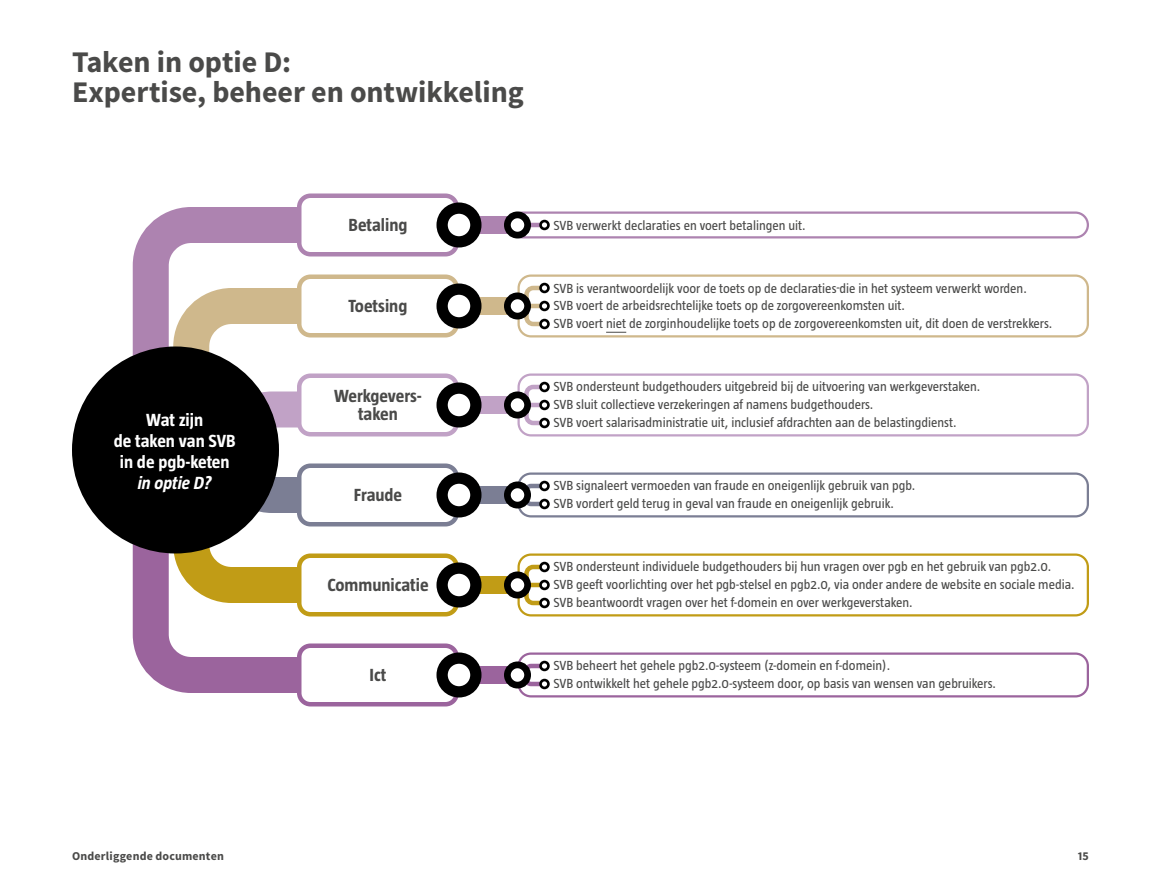
<style>
.page{position:relative;width:1161px;height:891px;background:#fff}
.page>*{position:absolute;margin:0;border:0;box-sizing:border-box;transform-origin:0 0}
.KopH1_20_20{font:700 30px/30px "Source Sans Pro";color:#4a4a49}
.t1{font:700 18px/18px "Taz";color:#4a4a49;text-align:center}
.t2{font:700 18px/21px "Taz";color:#fff;text-align:center}
.t3{font:13.5px/18px "Taz";color:#4a4a49}
.t4{font:700 12px "Source Sans Pro";letter-spacing:.015em;color:#4a4a49}
.s1{font-style:italic}
</style>
<div class="page">
<svg style="left:116px;top:193px;width:338px;height:172px"></svg>
<svg style="left:116px;top:535px;width:338px;height:167px"></svg>
<svg style="left:155px;top:270px;width:323px;height:94px"></svg>
<svg style="left:155px;top:533px;width:299px;height:88px"></svg>
<div style="left:458px;top:216px;width:60px;height:18px;background:#ad83b0"></div>
<div style="left:458px;top:297px;width:60px;height:18px;background:#cfb88c"></div>
<div style="left:458px;top:396px;width:60px;height:18px;background:#c1a2c6"></div>
<div style="left:458px;top:486px;width:60px;height:18px;background:#7b7e94"></div>
<div style="left:458px;top:576px;width:60px;height:18px;background:#c19c16"></div>
<div style="left:458px;top:666px;width:60px;height:18px;background:#9b649d"></div>
<svg style="left:234px;top:364px;width:220px;height:165px"></svg>
<div style="left:299px;top:376px;width:158px;height:58px;background:#fff;border-radius:11px"></div>
<div style="left:297px;top:374px;width:162px;height:63px;border:4px solid #c1a2c6;border-radius:11px"></div>
<div style="left:299px;top:277px;width:158px;height:58px;background:#fff;border-radius:11px"></div>
<div style="left:297px;top:275px;width:162px;height:63px;border:4px solid #cfb88c;border-radius:11px"></div>
<div style="left:299px;top:196px;width:158px;height:58px;background:#fff;border-radius:11px"></div>
<div style="left:297px;top:194px;width:162px;height:63px;border:4px solid #ad83b0;border-radius:11px"></div>
<div style="left:299px;top:466px;width:158px;height:58px;background:#fff;border-radius:11px"></div>
<div style="left:297px;top:464px;width:162px;height:63px;border:4px solid #7b7e94;border-radius:11px"></div>
<div style="left:299px;top:556px;width:158px;height:58px;background:#fff;border-radius:11px"></div>
<div style="left:297px;top:554px;width:162px;height:63px;border:4px solid #c19c16;border-radius:11px"></div>
<div style="left:299px;top:646px;width:158px;height:58px;background:#fff;border-radius:11px"></div>
<div style="left:297px;top:644px;width:162px;height:63px;border:4px solid #9b649d;border-radius:11px"></div>
<div style="left:508px;top:211px;width:581px;height:27px;border:2px solid #ad83b0;border-radius:12px"></div>
<div style="left:518px;top:652px;width:571px;height:46px;border:2px solid #9b649d;border-radius:12px"></div>
<div style="left:518px;top:374px;width:571px;height:62px;border:2px solid #c1a2c6;border-radius:12px"></div>
<div style="left:518px;top:554px;width:571px;height:62px;border:2px solid #c19c16;border-radius:12px"></div>
<div style="left:518px;top:472px;width:571px;height:46px;border:2px solid #7b7e94;border-radius:12px"></div>
<div style="left:518px;top:274px;width:571px;height:64px;border:2px solid #cfb88c;border-radius:12px"></div>
<svg style="left:522px;top:661px;width:23px;height:27px"></svg>
<hr style="left:526px;top:223px;width:14px;height:4px;background:#ad83b0">
<svg style="left:522px;top:382px;width:23px;height:45px"></svg>
<hr style="left:526px;top:403px;width:14px;height:4px;background:#c1a2c6">
<svg style="left:522px;top:562px;width:23px;height:45px"></svg>
<hr style="left:526px;top:583px;width:14px;height:4px;background:#c19c16">
<svg style="left:522px;top:481px;width:23px;height:27px"></svg>
<svg style="left:522px;top:283px;width:23px;height:45px"></svg>
<hr style="left:526px;top:304px;width:14px;height:4px;background:#cfb88c">
<svg style="left:442px;top:658px;width:34px;height:34px"></svg>
<div style="left:436px;top:652px;width:46px;height:46px;border:11px solid #000;border-radius:50%"></div>
<svg style="left:442px;top:478px;width:34px;height:34px"></svg>
<div style="left:436px;top:472px;width:46px;height:46px;border:11px solid #000;border-radius:50%"></div>
<svg style="left:442px;top:388px;width:34px;height:34px"></svg>
<div style="left:436px;top:382px;width:46px;height:46px;border:11px solid #000;border-radius:50%"></div>
<svg style="left:442px;top:289px;width:34px;height:34px"></svg>
<div style="left:436px;top:284px;width:46px;height:44px;border:11px solid #000;border-radius:50%"></div>
<svg style="left:442px;top:208px;width:34px;height:34px"></svg>
<div style="left:436px;top:202px;width:46px;height:46px;border:11px solid #000;border-radius:50%"></div>
<svg style="left:442px;top:568px;width:34px;height:34px"></svg>
<div style="left:436px;top:562px;width:46px;height:46px;border:11px solid #000;border-radius:50%"></div>
<div style="left:507px;top:215px;width:21px;height:20px;background:#fff;border-radius:50%"></div>
<div style="left:504px;top:211px;width:27px;height:27px;border:7px solid #000;border-radius:50%"></div>
<div style="left:507px;top:665px;width:21px;height:20px;background:#fff;border-radius:50%"></div>
<div style="left:504px;top:661px;width:27px;height:27px;border:7px solid #000;border-radius:50%"></div>
<div style="left:539px;top:220px;width:11px;height:10px;border:3px solid #000;border-radius:50%"></div>
<div style="left:541px;top:662px;width:7px;height:8px;background:#fff;border-radius:50%"></div>
<div style="left:539px;top:661px;width:11px;height:10px;border:3px solid #000;border-radius:50%"></div>
<div style="left:541px;top:680px;width:7px;height:8px;background:#fff;border-radius:50%"></div>
<div style="left:539px;top:679px;width:11px;height:10px;border:3px solid #000;border-radius:50%"></div>
<div style="left:507px;top:395px;width:21px;height:20px;background:#fff;border-radius:50%"></div>
<div style="left:504px;top:391px;width:27px;height:27px;border:7px solid #000;border-radius:50%"></div>
<div style="left:541px;top:383px;width:7px;height:8px;background:#fff;border-radius:50%"></div>
<div style="left:539px;top:382px;width:11px;height:10px;border:3px solid #000;border-radius:50%"></div>
<div style="left:541px;top:401px;width:7px;height:8px;background:#fff;border-radius:50%"></div>
<div style="left:539px;top:400px;width:11px;height:10px;border:3px solid #000;border-radius:50%"></div>
<div style="left:541px;top:419px;width:7px;height:8px;background:#fff;border-radius:50%"></div>
<div style="left:539px;top:418px;width:11px;height:10px;border:3px solid #000;border-radius:50%"></div>
<div style="left:507px;top:575px;width:21px;height:20px;background:#fff;border-radius:50%"></div>
<div style="left:504px;top:571px;width:27px;height:27px;border:7px solid #000;border-radius:50%"></div>
<div style="left:541px;top:563px;width:7px;height:8px;background:#fff;border-radius:50%"></div>
<div style="left:539px;top:562px;width:11px;height:10px;border:3px solid #000;border-radius:50%"></div>
<div style="left:541px;top:581px;width:7px;height:8px;background:#fff;border-radius:50%"></div>
<div style="left:539px;top:580px;width:11px;height:10px;border:3px solid #000;border-radius:50%"></div>
<div style="left:541px;top:599px;width:7px;height:8px;background:#fff;border-radius:50%"></div>
<div style="left:539px;top:598px;width:11px;height:10px;border:3px solid #000;border-radius:50%"></div>
<div style="left:507px;top:485px;width:21px;height:20px;background:#fff;border-radius:50%"></div>
<div style="left:504px;top:481px;width:27px;height:27px;border:7px solid #000;border-radius:50%"></div>
<div style="left:541px;top:482px;width:7px;height:8px;background:#fff;border-radius:50%"></div>
<div style="left:539px;top:481px;width:11px;height:10px;border:3px solid #000;border-radius:50%"></div>
<div style="left:541px;top:500px;width:7px;height:8px;background:#fff;border-radius:50%"></div>
<div style="left:539px;top:499px;width:11px;height:10px;border:3px solid #000;border-radius:50%"></div>
<div style="left:507px;top:296px;width:21px;height:20px;background:#fff;border-radius:50%"></div>
<div style="left:504px;top:292px;width:27px;height:27px;border:7px solid #000;border-radius:50%"></div>
<div style="left:541px;top:284px;width:7px;height:8px;background:#fff;border-radius:50%"></div>
<div style="left:539px;top:283px;width:11px;height:10px;border:3px solid #000;border-radius:50%"></div>
<div style="left:541px;top:302px;width:7px;height:8px;background:#fff;border-radius:50%"></div>
<div style="left:539px;top:301px;width:11px;height:10px;border:3px solid #000;border-radius:50%"></div>
<div style="left:541px;top:320px;width:7px;height:8px;background:#fff;border-radius:50%"></div>
<div style="left:539px;top:319px;width:11px;height:10px;border:3px solid #000;border-radius:50%"></div>
<div style="left:72px;top:346px;width:207px;height:208px;background:#000;border-radius:50%"></div>
<svg style="left:606px;top:332px;width:20px;height:1px"></svg>
<p class="KopH1_20_20" style="left:72px;top:48px;width:453px">Taken in optie D:<br>Expertise, beheer en ontwikkeling</p>
<p class="t2" style="left:114px;top:409px;width:123px">Wat zijn<br>de taken van SVB in de pgb-keten <span class="s1">in optie D?</span></p>
<p class="t1" style="left:348px;top:215px;width:61px">Betaling</p>
<p class="t1" style="left:349px;top:296px;width:60px">Toetsing</p>
<p class="t1" style="left:334px;top:386px;width:89px">Werkgevers&shy;taken</p>
<p class="t1" style="left:354px;top:485px;width:50px">Fraude</p>
<p class="t1" style="left:327px;top:575px;width:103px">Communicatie</p>
<p class="t1" style="left:370px;top:665px;width:18px">Ict</p>
<p class="t3" style="left:554px;top:216px;width:254px">SVB verwerkt declaraties en voert betalingen uit.</p>
<p class="t3" style="left:553px;top:279px;width:500px">SVB is verantwoordelijk voor de toets op de declaraties die in het systeem verwerkt worden.<br>SVB voert de arbeidsrechtelijke toets op de zorgovereenkomsten uit.<br>SVB voert niet de zorginhoudelijke toets op de zorgovereenkomsten uit, dit doen de verstrekkers.</p>
<p class="t3" style="left:553px;top:378px;width:429px">SVB ondersteunt budgethouders uitgebreid bij de uitvoering van werkgeverstaken.<br>SVB sluit collectieve verzekeringen af namens budgethouders.<br>SVB voert salarisadministratie uit, inclusief afdrachten aan de belastingdienst.</p>
<p class="t3" style="left:553px;top:477px;width:363px">SVB signaleert vermoeden van fraude en oneigenlijk gebruik van pgb.<br>SVB vordert geld terug in geval van fraude en oneigenlijk gebruik.</p>
<p class="t3" style="left:553px;top:558px;width:523px">SVB ondersteunt individuele budgethouders bij hun vragen over pgb en het gebruik van pgb2.0.<br>SVB geeft voorlichting over het pgb-stelsel en pgb2.0, via onder andere de website en sociale media.<br>SVB beantwoordt vragen over het f-domein en over werkgeverstaken.</p>
<p class="t3" style="left:553px;top:657px;width:444px">SVB beheert het gehele pgb2.0-systeem (z-domein en f-domein).<br>SVB ontwikkelt het gehele pgb2.0-systeem door, op basis van wensen van gebruikers.</p>
<p class="t4" style="left:72px;top:848px;width:153px">Onderliggende documenten</p>
<p class="t4" style="left:1078px;top:848px;width:13px">15</p>
</div>
